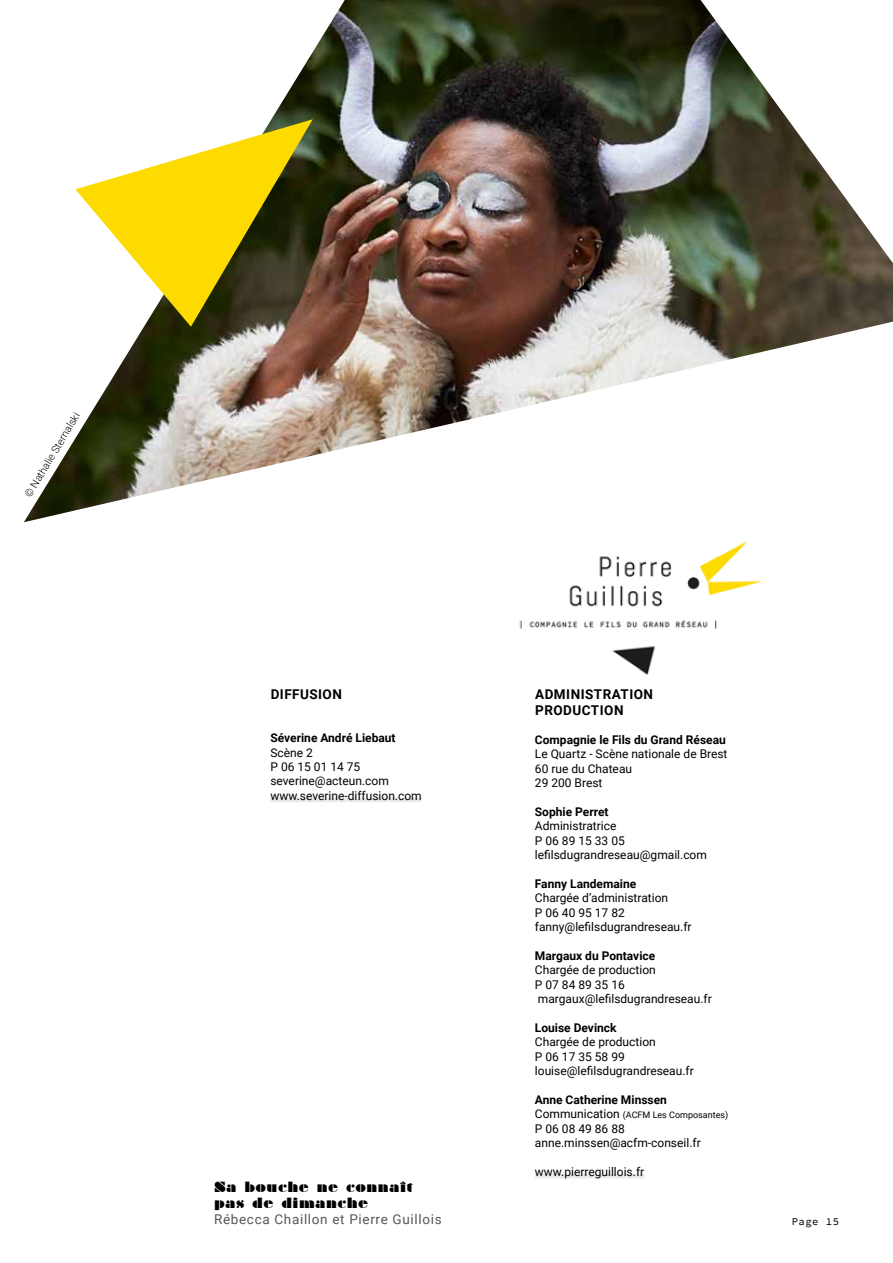
<style>
.page{position:relative;width:893px;height:1263px;background:#fff}
.page>*{position:absolute;margin:0;border:0;box-sizing:border-box;transform-origin:0 0}
.t1{font:700 13.5px/16.2px "Roboto";letter-spacing:.035em;color:#000}
.t2{font:13.5px "Roboto";letter-spacing:.05em;color:#575756}
.t3{font:13.5px/16.2px "Braggadocio";letter-spacing:.05em;color:#000}
.t4{font:12px/14.4px "Roboto";color:#000}
.t5{font:700 12px "Roboto";color:#000}
.t6{font:300 10.5px "Roboto";color:#000}
.t7{font:10.5px "Source Code Pro";letter-spacing:.05em;color:#000}
.t8{font:9px "Roboto";color:#000}
.s1{font-size:12px}
</style>
<div class="page">
<img style="left:24px;top:0;width:869px;height:522px">
<svg style="left:75px;top:119px;width:238px;height:208px"></svg>
<div style="left:270px;top:797px;width:152px;height:5px;background:#e9e9e9"></div>
<hr style="left:535px;top:1174px;width:109px;height:4px;background:#e9e9e9">
<img style="left:483px;top:490px;width:314px;height:185px">
<p class="t6" style="left:21px;top:492px;width:98px;rotate:-59deg">© Nathalie Sternalski</p>
<p class="t1" style="left:271px;top:686px;width:73px">DIFFUSION</p>
<p class="t5" style="left:270px;top:729px;width:127px">Séverine André Liebaut</p>
<p class="t4" style="left:270px;top:745px;width:153px">Scène 2<br>P 06 15 01 14 75 severine@acteun.com www.severine-diffusion.com</p>
<p class="t3" style="left:214px;top:1179px;width:200px">Sa bouche ne connaît pas de dimanche</p>
<p class="t2" style="left:214px;top:1210px;width:229px">Rébecca Chaillon et Pierre Guillois</p>
<p class="t1" style="left:535px;top:686px;width:119px">ADMINISTRATION<br>PRODUCTION</p>
<p class="t5" style="left:535px;top:731px;width:192px">Compagnie le Fils du Grand Réseau</p>
<p class="t4" style="left:535px;top:746px;width:194px">Le Quartz - Scène nationale de Brest<br>60 rue du Chateau<br>29 200 Brest</p>
<p class="t5" style="left:535px;top:803px;width:75px">Sophie Perret</p>
<p class="t4" style="left:535px;top:818px;width:174px">Administratrice<br>P 06 89 15 33 05 lefilsdugrandreseau@gmail.com</p>
<p class="t5" style="left:535px;top:875px;width:103px">Fanny Landemaine</p>
<p class="t4" style="left:535px;top:890px;width:158px">Chargée d’administration<br>P 06 40 95 17 82 fanny@lefilsdugrandreseau.fr</p>
<p class="t5" style="left:535px;top:947px;width:122px">Margaux du Pontavice</p>
<p class="t4" style="left:535px;top:962px;width:178px">Chargée de production<br>P 07 84 89 35 16 margaux@lefilsdugrandreseau.fr</p>
<p class="t5" style="left:535px;top:1019px;width:83px">Louise Devinck</p>
<p class="t4" style="left:535px;top:1034px;width:160px">Chargée de production<br>P 06 17 35 58 99 louise@lefilsdugrandreseau.fr</p>
<p class="t5" style="left:535px;top:1091px;width:133px">Anne Catherine Minssen</p>
<p class="t8" style="left:535px;top:1109px;width:195px"><span class="s1">Communication</span> (ACFM Les Composantes)</p>
<p class="t4" style="left:535px;top:1121px;width:167px">P 06 08 49 86 88 anne.minssen@acfm-conseil.fr</p>
<p class="t4" style="left:535px;top:1164px;width:111px">www.pierreguillois.fr</p>
<p class="t7" style="left:792px;top:1214px;width:49px">Page 15</p>
</div>
